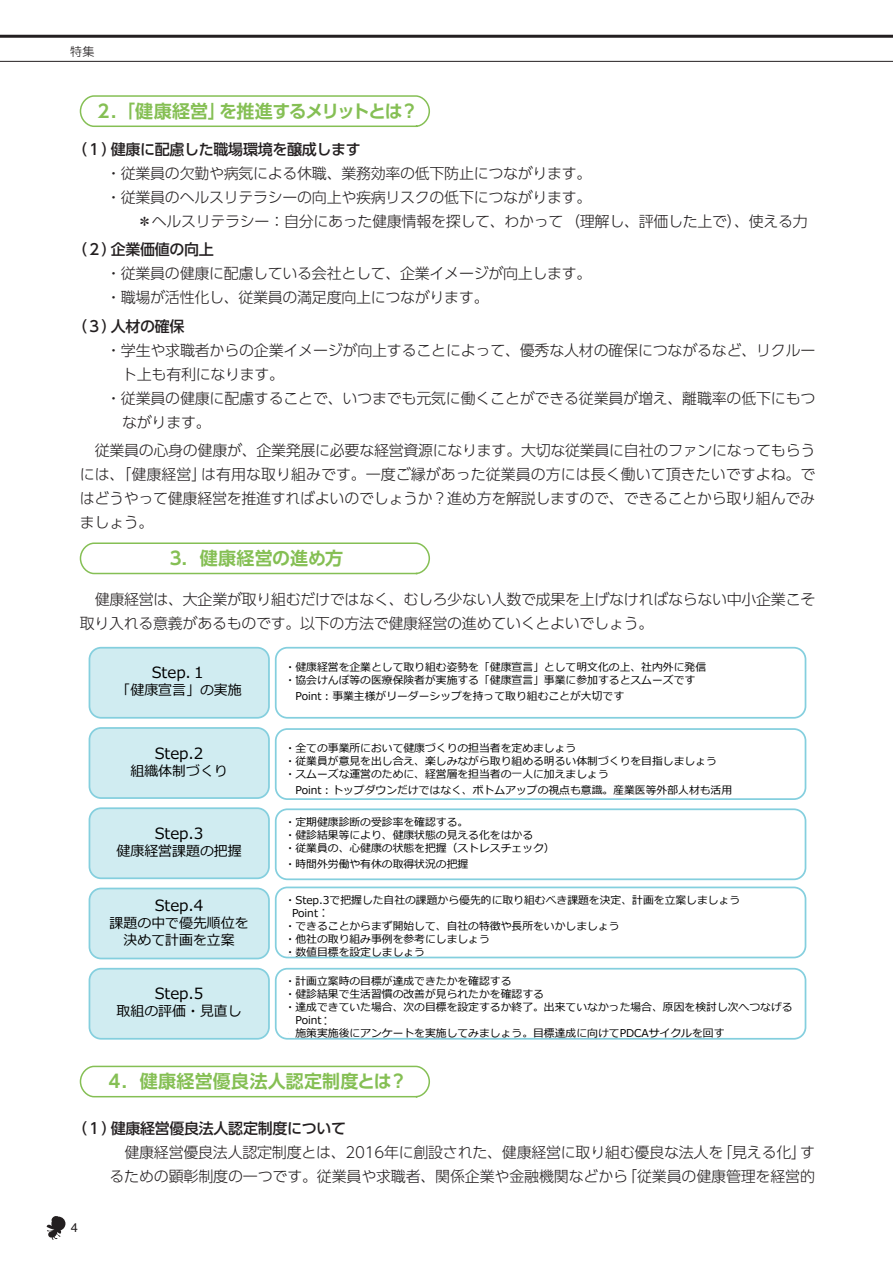
<style>
.page{position:relative;width:893px;height:1263px;background:#fff}
.page>*{position:absolute;margin:0;border:0;box-sizing:border-box;transform-origin:0 0}
.t1{font:700 18px "UD Shin Go Pro De";color:#85bf54}
.t2{font:700 18px "UD Shin Go Pro De";letter-spacing:-.07em;color:#85bf54}
.t3{font:15.45px "Meiryo";color:#000}
.t4{font:300 15px/24px "UD Shin Go Pro";letter-spacing:-.02em;color:#231f20}
.t5{font:500 15px "UD Shin Go Pro";letter-spacing:-.02em;color:#231f20}
.t6{font:13.95px/16.6px "Meiryo";color:#000;text-align:center}
.t7{font:300 13.5px "UD Shin Go Pro";color:#231f20}
.t8{font:12.75px "Helvetica";color:#231f20}
.t9{font:300 12px "UD Shin Go Pro";color:#231f20}
.t10{font:10.8px/13px "Meiryo";color:#000}
.s1{font-family:"Yu Gothic";color:#fff}
.s2{font-family:"Yu Gothic";font-size:13.95px;color:#fff}
</style>
<div class="page">
<div style="left:80px;top:95px;width:350px;height:32px;background:#fff;border:2px solid #85bf54;border-radius:14px"></div>
<div style="left:80px;top:542px;width:350px;height:32px;background:#fff;border:2px solid #85bf54;border-radius:14px"></div>
<div style="left:80px;top:1066px;width:350px;height:31px;background:#fff;border:2px solid #85bf54;border-radius:14px"></div>
<div style="left:89px;top:647px;width:181px;height:72px;background:#d0ecf1;border:2px solid #84cfde;border-radius:12px"></div>
<div style="left:275px;top:647px;width:531px;height:72px;border:2px solid #84cfde;border-radius:12px"></div>
<div style="left:275px;top:728px;width:531px;height:72px;border:2px solid #84cfde;border-radius:12px"></div>
<div style="left:89px;top:727px;width:181px;height:72px;background:#d0ecf1;border:2px solid #84cfde;border-radius:12px"></div>
<div style="left:89px;top:807px;width:181px;height:72px;background:#d0ecf1;border:2px solid #84cfde;border-radius:12px"></div>
<div style="left:89px;top:888px;width:181px;height:71px;background:#d0ecf1;border:2px solid #84cfde;border-radius:12px"></div>
<div style="left:89px;top:968px;width:181px;height:72px;background:#d0ecf1;border:2px solid #84cfde;border-radius:12px"></div>
<div style="left:275px;top:808px;width:531px;height:72px;border:2px solid #84cfde;border-radius:12px"></div>
<div style="left:275px;top:886px;width:531px;height:72px;border:2px solid #84cfde;border-radius:12px"></div>
<div style="left:275px;top:968px;width:531px;height:72px;border:2px solid #84cfde;border-radius:12px"></div>
<hr style="left:0;top:61px;width:893px;height:1px;background:#231f20">
<hr style="left:0;top:35px;width:893px;height:3px;background:#231f20">
<svg style="left:46px;top:1216px;width:19px;height:24px"></svg>
<p class="t9" style="left:70px;top:41px;width:26px">特集</p>
<p class="t2" style="left:94px;top:97px;width:325px">２．「健康経営」を推進するメリットとは？</p>
<p class="t5" style="left:72px;top:137px;width:290px">（１）健康に配慮した職場環境を醸成します</p>
<p class="t4" style="left:106px;top:161px;width:487px">・従業員の欠勤や病気による休職、業務効率の低下防止につながります。</p>
<p class="t4" style="left:106px;top:185px;width:487px">・従業員のヘルスリテラシーの向上や疾病リスクの低下につながります。</p>
<p class="t4" style="left:137px;top:209px;width:672px">＊ヘルスリテラシー：自分にあった健康情報を探して、わかって （理解し、評価した上で）、使える力</p>
<p class="t5" style="left:72px;top:238px;width:143px">（２）企業価値の向上</p>
<p class="t4" style="left:106px;top:261px;width:487px">・従業員の健康に配慮している会社として、企業イメージが向上します。・職場が活性化し、従業員の満足度向上につながります。</p>
<p class="t5" style="left:72px;top:314px;width:114px">（３）人材の確保</p>
<p class="t4" style="left:106px;top:337px;width:711px">・学生や求職者からの企業イメージが向上することによって、優秀な人材の確保につながるなど、リクルー</p>
<p class="t4" style="left:122px;top:361px;width:163px">ト上も有利になります。</p>
<p class="t4" style="left:106px;top:385px;width:711px">・従業員の健康に配慮することで、いつまでも元気に働くことができる従業員が増え、離職率の低下にもつ</p>
<p class="t4" style="left:122px;top:409px;width:90px">ながります。</p>
<p class="t4" style="left:80px;top:438px;width:737px;text-align:justify;text-indent:15px">従業員の心身の健康が、企業発展に必要な経営資源になります。大切な従業員に自社のファンになってもらうには、「健康経営」は有用な取り組みです。一度ご縁があった従業員の方には長く働いて頂きたいですよね。ではどうやって健康経営を推進すればよいのでしょうか？進め方を解説しますので、できることから取り組んでみましょう。</p>
<p class="t1" style="left:170px;top:544px;width:175px">3．健康経営の進め方</p>
<p class="t4" style="left:80px;top:587px;width:737px;text-indent:15px">健康経営は、大企業が取り組むだけではなく、むしろ少ない人数で成果を上げなければならない中小企業こそ取り入れる意義があるものです。以下の方法で健康経営の進めていくとよいでしょう。</p>
<p class="t3" style="left:152px;top:662px;width:56px">Step.１</p>
<p class="t6" style="left:117px;top:683px;width:127px">「健康宣言」の実施</p>
<p class="t3" style="left:155px;top:742px;width:50px">Step.2</p>
<p class="t6" style="left:131px;top:763px;width:99px">組織体制づくり</p>
<p class="t3" style="left:155px;top:822px;width:50px">Step.3</p>
<p class="t6" style="left:117px;top:843px;width:127px">健康経営課題の把握</p>
<p class="t3" style="left:155px;top:894px;width:50px">Step.4</p>
<p class="t6" style="left:110px;top:915px;width:141px">課題の中で優先順位を決めて計画を立案</p>
<p class="t3" style="left:155px;top:983px;width:50px">Step.5</p>
<p class="t6" style="left:117px;top:1004px;width:127px">取組の評価・見直し</p>
<p class="t10" style="left:285px;top:661px;width:423px">・健康経営を企業として取り組む姿勢を「健康宣言」として明文化の上、社内外に発信・協会けんぽ等の医療保険者が実施する「健康宣言」事業に参加するとスムーズです</p>
<p class="t10" style="left:295px;top:690px;width:383px">Point：事業主様がリーダーシップを持って取り組むことが大切です<span class="s1">を</span><span class="s2">経営り</span></p>
<p class="t10" style="left:285px;top:742px;width:434px">・全ての事業所において健康づくりの担当者を定めましょう<br>・従業員が意見を出し合え、楽しみながら取り組める明るい体制づくりを目指しましょう・スムーズな運営のために、経営層を担当者の一人に加えましょう</p>
<p class="t10" style="left:295px;top:784px;width:480px">Point：トップダウンだけではなく、ボトムアップの視点も意識。産業医等外部人材も活用<span class="s2">経営り</span></p>
<p class="t10" style="left:285px;top:816px;width:272px">・定期健康診断の受診率を確認する。<br>・健診結果等により、健康状態の見える化をはかる<br>・従業員の、心健康の状態を把握（ストレスチェック）</p>
<p class="t10" style="left:285px;top:858px;width:213px">・時間外労働や有休の取得状況の把握<span class="s2">営り</span></p>
<p class="t10" style="left:285px;top:894px;width:457px">・Step.3で把握した自社の課題から優先的に取り組むべき課題を決定、計画を立案しましょう</p>
<p class="t10" style="left:292px;top:907px;width:28px">Point</p>
<p class="t10" style="left:285px;top:920px;width:336px">・できることからまず開始して、自社の特徴や長所をいかしましょう</p>
<p class="t10" style="left:285px;top:933px;width:207px">・他社の取り組み事例を参考にしましょう</p>
<p class="t10" style="left:285px;top:946px;width:142px">・数値目標を設定しましょう</p>
<p class="t10" style="left:285px;top:975px;width:228px">・計画立案時の目標が達成できたかを確認する</p>
<p class="t10" style="left:285px;top:988px;width:261px">・健診結果で生活習慣の改善が見られたかを確認する</p>
<p class="t10" style="left:285px;top:1001px;width:509px">・達成できていた場合、次の目標を設定するか終了。出来ていなかった場合、原因を検討し次へつなげる</p>
<p class="t10" style="left:295px;top:1014px;width:28px">Point</p>
<p class="t10" style="left:285px;top:1027px;width:441px">・施策実施後にアンケートを実施してみましょう。目標達成に向けてPDCAサイクルを回す</p>
<p class="t7" style="left:317px;top:902px;width:15px">：</p>
<p class="t7" style="left:319px;top:1009px;width:15px">：</p>
<p class="t1" style="left:106px;top:1067px;width:303px">４．健康経営優良法人認定制度とは？</p>
<p class="t5" style="left:72px;top:1116px;width:275px">（１）健康経営優良法人認定制度について</p>
<p class="t4" style="left:109px;top:1140px;width:707px;text-align:right">健康経営優良法人認定制度とは、2016年に創設された、健康経営に取り組む優良な法人を「見える化」するための顕彰制度の一つです。従業員や求職者、関係企業や金融機関などから「従業員の健康管理を経営的</p>
<p class="t8" style="left:71px;top:1218px;width:9px">4</p>
</div>
